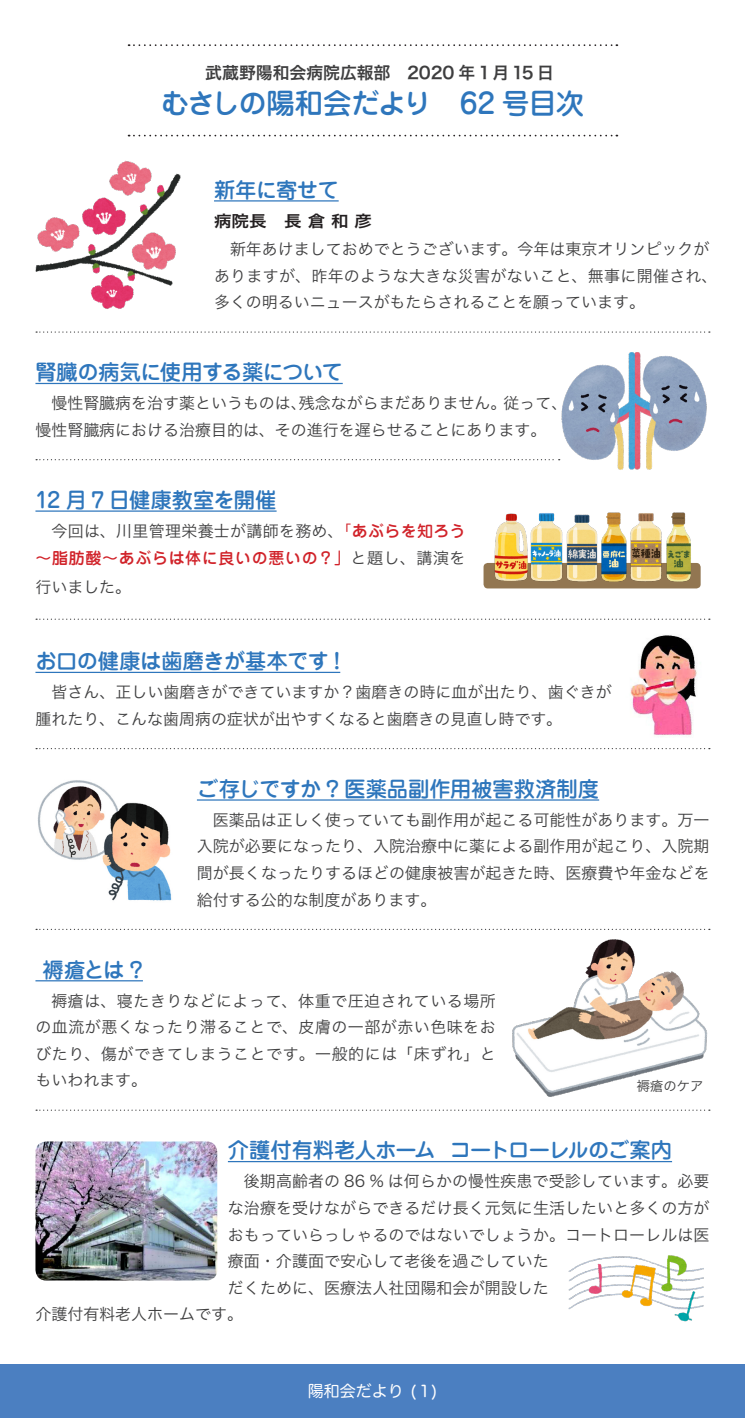
<style>
.page{position:relative;width:745px;height:1418px;background:#fff}
.page>*{position:absolute;margin:0;border:0;box-sizing:border-box;transform-origin:0 0}
.目次タイトル{font:500 28.38px "Jun 34 Pro";letter-spacing:-.04em;color:#2e76bc}
.目次ページ見出し{font:500 21.25px "Jun 34 Pro";letter-spacing:-.025em;color:#2e76bc}
.目次ページ見出し-2{font:500 21.25px "Jun 34 Pro";letter-spacing:-.005em;color:#2e76bc}
.目次タイトル広報部{font:16.88px "Hira Kaku Pro N W6";letter-spacing:-.005em;color:#3e3e3f}
.目次本文段落境界線{font:16px/26.6px "Hira Kaku Pro N W3";color:#3e3e3f}
.本文{font:16px "Hira Kaku Pro N W3";letter-spacing:.005em;color:#3e3e3f}
.目次本文段落境界線-2{font:500 16px/26.6px "Jun 34 Pro";letter-spacing:.045em;color:#d1232a;text-align:right}
.t1{font:16px "Hira Maru Pro N W4";color:#fff}
.目次見出し肩書き{font:16px "Hira Kaku Pro W6";color:#231f20;scale:1.1 1}
.本文-2{font:13.25px "Hira Kaku Pro N W3";color:#3e3e3f}
.s1{font-family:"Hira Kaku Pro N W3";font-weight:400;color:#3e3e3f}
.s2{font-family:"Hira Kaku Pro N W3";font-weight:400}
</style>
<div class="page">
<div style="left:0;top:1363px;width:744px;height:54px;background:#4b7fc1"></div>
<svg style="left:128px;top:44px;width:489px;height:2px"></svg>
<svg style="left:128px;top:135px;width:489px;height:1px"></svg>
<hr style="left:214px;top:200px;width:124px;height:1px;background:#2e76bc">
<svg style="left:36px;top:331px;width:673px;height:2px"></svg>
<hr style="left:35px;top:383px;width:307px;height:1px;background:#2e76bc">
<svg style="left:36px;top:459px;width:523px;height:1px"></svg>
<hr style="left:35px;top:510px;width:241px;height:1px;background:#2e76bc">
<svg style="left:36px;top:618px;width:673px;height:2px"></svg>
<hr style="left:35px;top:671px;width:305px;height:2px;background:#2e76bc">
<svg style="left:36px;top:748px;width:673px;height:1px"></svg>
<hr style="left:197px;top:799px;width:401px;height:1px;background:#2e76bc">
<svg style="left:36px;top:928px;width:673px;height:2px"></svg>
<hr style="left:35px;top:980px;width:108px;height:1px;background:#2e76bc">
<svg style="left:36px;top:1109px;width:673px;height:1px"></svg>
<hr style="left:228px;top:1160px;width:443px;height:2px;background:#2e76bc">
<img style="left:630px;top:635px;width:67px;height:101px">
<img style="left:35px;top:1141px;width:182px;height:139px">
<img style="left:559px;top:352px;width:148px;height:118px">
<img style="left:512px;top:939px;width:196px;height:158px">
<img style="left:37px;top:780px;width:135px;height:121px">
<img style="left:35px;top:160px;width:146px;height:149px">
<img style="left:568px;top:1255px;width:136px;height:67px">
<div style="left:483px;top:563px;width:217px;height:25px;background:#927651;border-radius:4px"></div>
<img style="left:601px;top:512px;width:59px;height:70px">
<img style="left:666px;top:512px;width:26px;height:70px">
<img style="left:566px;top:514px;width:31px;height:67px">
<img style="left:530px;top:513px;width:32px;height:69px">
<img style="left:494px;top:513px;width:33px;height:67px">
<p class="目次タイトル広報部" style="left:205px;top:57px;width:350px">武蔵野陽和会病院広報部　2020 年 1月15 日</p>
<p class="目次タイトル" style="left:161px;top:80px;width:424px">むさしの陽和会だより　62 号目次</p>
<p class="目次ページ見出し" style="left:214px;top:173px;width:126px">新年に寄せて</p>
<p class="目次見出し肩書き" style="left:214px;top:206px;width:145px">病院長 長 倉 和 彦</p>
<p class="目次本文段落境界線" style="left:214px;top:235px;width:504px;text-indent:16px">新年あけましておめでとうございます。今年は東京オリンピックがありますが、昨年のような大きな災害がないこと、無事に開催され、多くの明るいニュースがもたらされることを願っています。</p>
<p class="目次ページ見出し" style="left:35px;top:355px;width:308px">腎臓の病気に使用する薬について</p>
<p class="目次本文段落境界線" style="left:35px;top:389px;width:533px;text-indent:16px">慢性腎臓病を治す薬というものは、残念ながらまだありません。従って、慢性腎臓病における治療目的は、その進行を遅らせることにあります。</p>
<p class="目次ページ見出し" style="left:35px;top:483px;width:242px">12 月 7 日健康教室を開催</p>
<p class="目次本文段落境界線-2" style="left:35px;top:516px;width:431px"><span class="s1">今回は、川里管理栄養士が講師を務め、</span><span class="s2">「</span>あぶらを知ろう～脂肪酸～あぶらは体に良いの悪いの？」<span class="s1">と題し、講演を</span></p>
<p class="目次本文段落境界線" style="left:35px;top:572px;width:97px">行いました。</p>
<p class="目次ページ見出し" style="left:35px;top:644px;width:306px">お口の健康は歯磨きが基本です !</p>
<p class="目次本文段落境界線" style="left:35px;top:677px;width:577px;text-indent:16px">皆さん、正しい歯磨きができていますか？歯磨きの時に血が出たり、歯ぐきが腫れたり、こんな歯周病の症状が出やすくなると歯磨きの見直し時です。</p>
<p class="目次ページ見出し-2" style="left:197px;top:772px;width:403px">ご存じですか ? 医薬品副作用被害救済制度</p>
<p class="目次本文段落境界線" style="left:197px;top:805px;width:514px;text-align:justify;text-indent:16px">医薬品は正しく使っていても副作用が起こる可能性があります。万一入院が必要になったり、入院治療中に薬による副作用が起こり、入院期間が長くなったりするほどの健康被害が起きた時、医療費や年金などを給付する公的な制度があります。</p>
<p class="目次ページ見出し" style="left:43px;top:952px;width:102px">褥瘡とは ?</p>
<p class="目次本文段落境界線" style="left:35px;top:986px;width:461px;text-align:justify;text-indent:16px">褥瘡は、寝たきりなどによって、体重で圧迫されている場所の血流が悪くなったり滞ることで、皮膚の一部が赤い色味をおびたり、傷ができてしまうことです。一般的には「床ずれ」ともいわれます。</p>
<p class="本文-2" style="left:636px;top:1074px;width:68px">褥瘡のケア</p>
<p class="目次ページ見出し" style="left:228px;top:1133px;width:445px">介護付有料老人ホーム コートローレルのご案内</p>
<p class="本文" style="left:244px;top:1167px;width:466px">後期高齢者の 86 % は何らかの慢性疾患で受診しています。必要</p>
<p class="本文" style="left:228px;top:1193px;width:483px">な治療を受けながらできるだけ長く元気に生活したいと多くの方が</p>
<p class="本文" style="left:228px;top:1220px;width:483px">おもっていらっしゃるのではないでしょうか。コートローレルは医</p>
<p class="本文" style="left:228px;top:1246px;width:322px">療面・介護面で安心して老後を過ごしていた</p>
<p class="本文" style="left:228px;top:1273px;width:322px">だくために、医療法人社団陽和会が開設した</p>
<p class="本文" style="left:35px;top:1299px;width:209px">介護付有料老人ホームです。</p>
<p class="t1" style="left:308px;top:1376px;width:131px">陽和会だより ( 1)</p>
</div>
